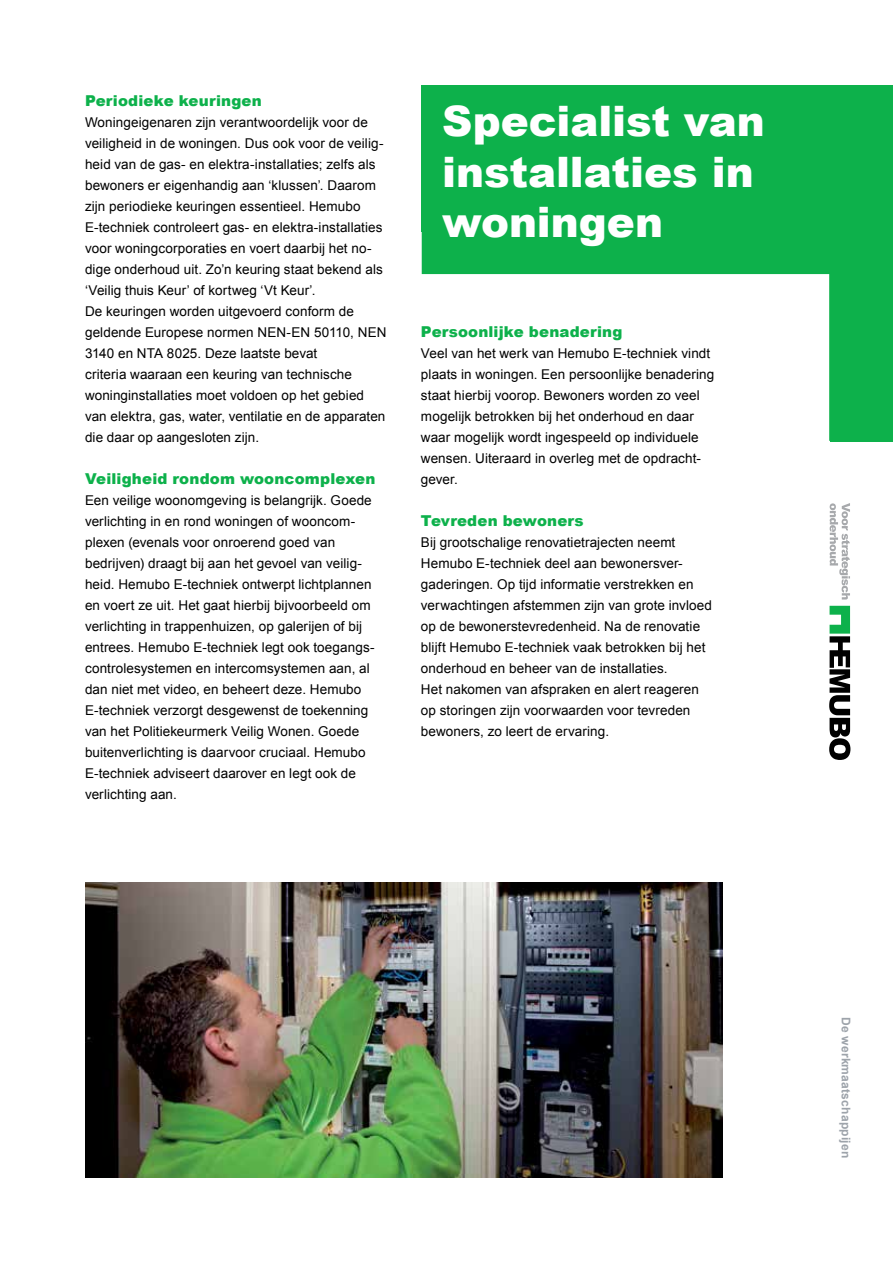
<style>
.page{position:relative;width:893px;height:1263px;background:#fff}
.page>*{position:absolute;margin:0;border:0;box-sizing:border-box;transform-origin:0 0}
.t1{font:900 42px/50.4px "Arial";color:#fff}
.t2{font:900 15px "Arial";letter-spacing:.01em;color:#0db14b}
.t3{font:13.5px/21px "Arial";letter-spacing:.005em;color:#000}
.t4{font:700 12px "Arial";letter-spacing:.015em;color:#9da3aa}
</style>
<div class="page">
<svg style="left:830px;top:503px;width:20px;height:96px"></svg>
<svg style="left:829px;top:606px;width:21px;height:154px"></svg>
<svg style="left:422px;top:85px;width:471px;height:356px;fill:#0db14b"></svg>
<img style="left:85px;top:882px;width:638px;height:295px">
<p class="t2" style="left:85px;top:92px;width:178px">Periodieke keuringen</p>
<p class="t3" style="left:85px;top:112px;width:303px">Woningeigenaren zijn verantwoordelijk voor de veiligheid in de woningen. Dus ook voor de veilig&shy;heid van de gas- en elektra-installaties; zelfs als bewoners er eigenhandig aan ‘klussen’. Daarom zijn periodieke keuringen essentieel. Hemubo E-techniek controleert gas- en elektra-installaties voor woningcorporaties en voert daarbij het no&shy;dige onderhoud uit. Zo’n keuring staat bekend als ‘Veilig thuis Keur’ of kortweg ‘Vt Keur’.<br>De keuringen worden uitgevoerd conform de geldende Europese normen NEN-EN 50110, NEN 3140 en NTA 8025. Deze laatste bevat<br>criteria waaraan een keuring van technische woninginstallaties moet voldoen op het gebied van elektra, gas, water, ventilatie en de apparaten die daar op aangesloten zijn.</p>
<p class="t2" style="left:85px;top:470px;width:292px">Veiligheid rondom wooncomplexen</p>
<p class="t3" style="left:85px;top:490px;width:291px">Een veilige woonomgeving is belangrijk. Goede verlichting in en rond woningen of wooncom&shy;plexen (evenals voor onroerend goed van bedrijven) draagt bij aan het gevoel van veilig&shy;heid. Hemubo E-techniek ontwerpt lichtplannen en voert ze uit. Het gaat hierbij bijvoorbeeld om verlichting in trappenhuizen, op galerijen of bij entrees. Hemubo E-techniek legt ook toegangs&shy;controlesystemen en intercomsystemen aan, al dan niet met video, en beheert deze. Hemubo E-techniek verzorgt desgewenst de toekenning van het Politiekeurmerk Veilig Wonen. Goede buitenverlichting is daarvoor cruciaal. Hemubo E-techniek adviseert daarover en legt ook de verlichting aan.</p>
<h1 class="t1" style="left:442px;top:96px;width:324px">Specialist van installaties in woningen</h1>
<p class="t2" style="left:421px;top:323px;width:203px">Persoonlijke benadering</p>
<p class="t3" style="left:421px;top:343px;width:295px">Veel van het werk van Hemubo E-techniek vindt plaats in woningen. Een persoonlijke benadering staat hierbij voorop. Bewoners worden zo veel mogelijk betrokken bij het onderhoud en daar waar mogelijk wordt ingespeeld op individuele wensen. Uiteraard in overleg met de opdracht&shy;gever.</p>
<p class="t2" style="left:421px;top:512px;width:164px">Tevreden bewoners</p>
<p class="t3" style="left:421px;top:532px;width:293px">Bij grootschalige renovatietrajecten neemt Hemubo E-techniek deel aan bewonersver&shy;gaderingen. Op tijd informatie verstrekken en verwachtingen afstemmen zijn van grote invloed op de bewonerstevredenheid. Na de renovatie blijft Hemubo E-techniek vaak betrokken bij het onderhoud en beheer van de installaties.<br>Het nakomen van afspraken en alert reageren op storingen zijn voorwaarden voor tevreden bewoners, zo leert de ervaring.</p>
<p class="t4" style="left:854px;top:1017px;width:142px;rotate:90deg">De werkmaatschappijen</p>
</div>
